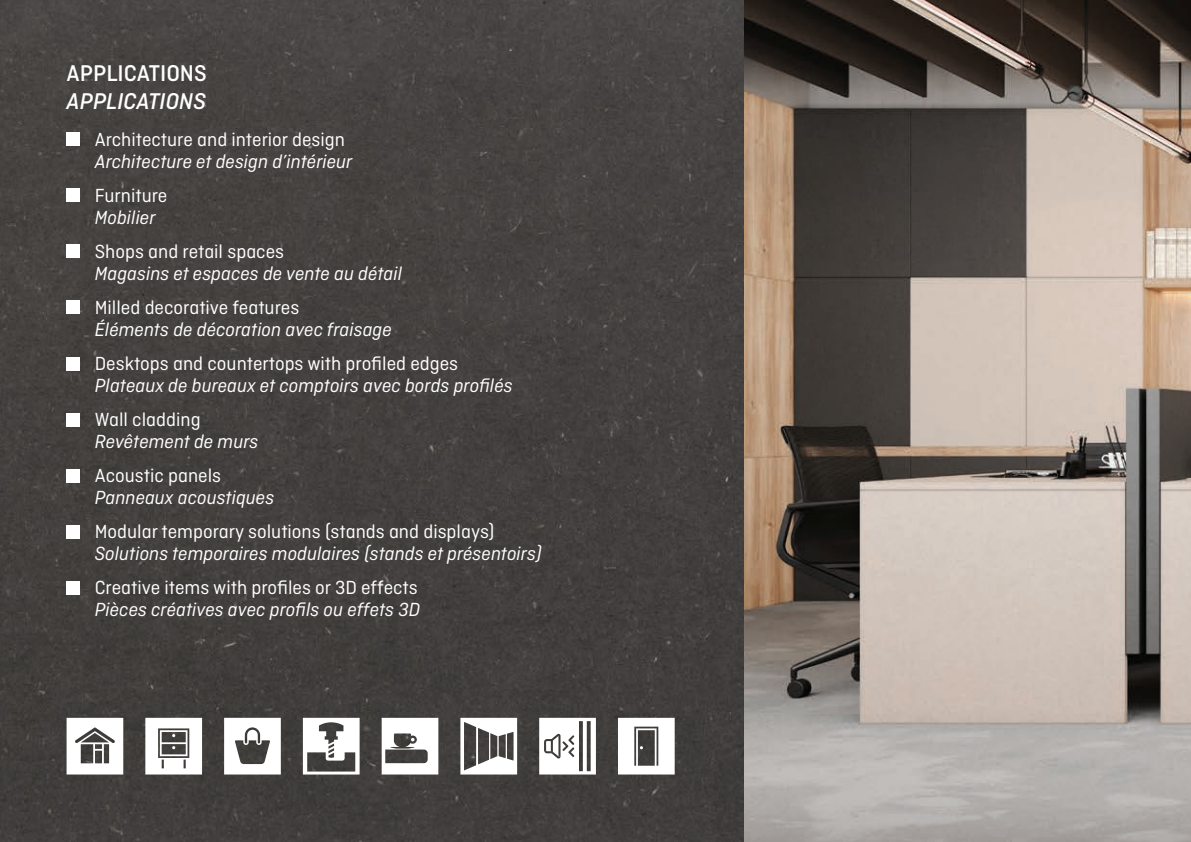
<style>
.page{position:relative;width:1191px;height:842px;background:#fff}
.page>*{position:absolute;margin:0;border:0;box-sizing:border-box;transform-origin:0 0}
.t1{font:500 24px "Ciutadella";color:#fff}
.t2{font:italic 500 24px "Ciutadella";color:#fff}
.t3{font:italic 20px "Ciutadella";color:#fff}
.t4{font:20px "Ciutadella";color:#fff}
</style>
<div class="page">
<img style="left:743px;top:0;width:448px;height:842px">
<div style="left:0;top:0;width:743px;height:842px;background:#43413f"></div>
<svg style="left:618px;top:718px;width:56px;height:56px"></svg>
<svg style="left:460px;top:718px;width:57px;height:56px"></svg>
<svg style="left:382px;top:718px;width:56px;height:56px"></svg>
<svg style="left:224px;top:718px;width:57px;height:56px"></svg>
<svg style="left:67px;top:718px;width:56px;height:56px"></svg>
<svg style="left:145px;top:718px;width:57px;height:56px"></svg>
<svg style="left:303px;top:718px;width:56px;height:56px"></svg>
<svg style="left:539px;top:718px;width:57px;height:56px"></svg>
<div style="left:67px;top:133px;width:13px;height:13px;background:#fff"></div>
<div style="left:67px;top:189px;width:13px;height:13px;background:#fff"></div>
<div style="left:67px;top:245px;width:13px;height:13px;background:#fff"></div>
<div style="left:67px;top:301px;width:13px;height:13px;background:#fff"></div>
<div style="left:67px;top:357px;width:13px;height:13px;background:#fff"></div>
<div style="left:67px;top:413px;width:13px;height:13px;background:#fff"></div>
<div style="left:67px;top:469px;width:13px;height:13px;background:#fff"></div>
<div style="left:67px;top:525px;width:13px;height:13px;background:#fff"></div>
<div style="left:67px;top:581px;width:13px;height:13px;background:#fff"></div>
<p class="t1" style="left:67px;top:60px;width:142px">APPLICATIONS</p>
<p class="t2" style="left:67px;top:88px;width:141px">APPLICATIONS</p>
<p class="t4" style="left:95px;top:129px;width:252px">Architecture and interior design</p>
<p class="t3" style="left:95px;top:151px;width:259px">Architecture et design d’intérieur</p>
<p class="t4" style="left:95px;top:185px;width:74px">Furniture</p>
<p class="t3" style="left:95px;top:207px;width:62px">Mobilier</p>
<p class="t4" style="left:95px;top:241px;width:191px">Shops and retail spaces</p>
<p class="t3" style="left:95px;top:263px;width:309px">Magasins et espaces de vente au détail</p>
<p class="t4" style="left:95px;top:297px;width:206px">Milled decorative features</p>
<p class="t3" style="left:95px;top:319px;width:299px">Éléments de décoration avec fraisage</p>
<p class="t4" style="left:95px;top:353px;width:365px">Desktops and countertops with profiled edges</p>
<p class="t3" style="left:95px;top:375px;width:419px">Plateaux de bureaux et comptoirs avec bords profilés</p>
<p class="t4" style="left:95px;top:409px;width:107px">Wall cladding</p>
<p class="t3" style="left:95px;top:431px;width:165px">Revêtement de murs</p>
<p class="t4" style="left:95px;top:465px;width:128px">Acoustic panels</p>
<p class="t3" style="left:95px;top:487px;width:181px">Panneaux acoustiques</p>
<p class="t4" style="left:95px;top:521px;width:401px">Modular temporary solutions (stands and displays)</p>
<p class="t3" style="left:95px;top:543px;width:448px">Solutions temporaires modulaires (stands et présentoirs)</p>
<p class="t4" style="left:95px;top:577px;width:325px">Creative items with profiles or 3D effects</p>
<p class="t3" style="left:95px;top:599px;width:327px">Pièces créatives avec profils ou effets 3D</p>
</div>
